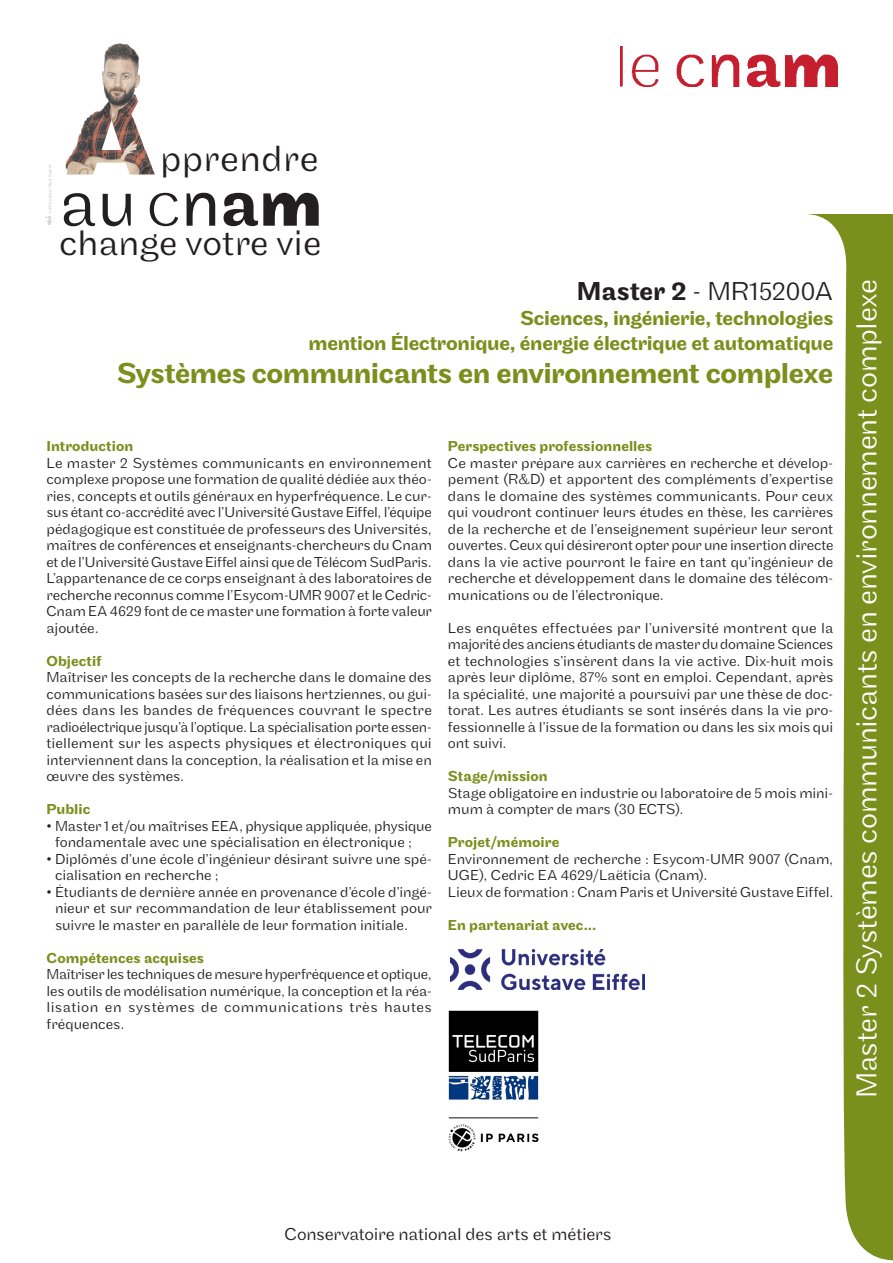
<style>
.page{position:relative;width:893px;height:1263px;background:#fff}
.page>*{position:absolute;margin:0;border:0;box-sizing:border-box;transform-origin:0 0}
.t1{font:300 69.45px "Maple";color:#231f20}
.t2{font:300 37.95px "Maple";letter-spacing:.015em;color:#231f20}
.t3{font:300 36.9px "Maple";color:#231f20}
.t4{font:300 30px "Maple";letter-spacing:-.01em;color:#fff}
.en_tete{font:500 30px "Maple";letter-spacing:-.015em;color:#7a8f1c}
.en_tete-2{font:300 27px "Maple";letter-spacing:-.02em;color:#231f20}
.en_tete-3{font:500 21px "Maple";letter-spacing:-.015em;color:#7a8f1c}
.Texte_courant{font:300 18px "Maple";letter-spacing:-.01em;color:#231f20}
.texte{font:300 15px/16.5px "Maple";letter-spacing:-.005em;color:#231f20;text-align:justify}
.texte-2{font:500 15px "Maple";letter-spacing:.005em;color:#7a8f1c}
.Texte_courant-2{font:500 15px "Maple";letter-spacing:.005em;color:#7a8f1c}
.t5{font:4.35px "Myriad Pro";color:#c7c8ca}
.s1{font-weight:500}
</style>
<div class="page">
<svg style="left:806px;top:214px;width:87px;height:1047px;fill:#7a8f1c"></svg>
<img style="left:621px;top:47px;width:217px;height:40px">
<svg style="left:150px;top:193px;width:28px;height:33px"></svg>
<svg style="left:187px;top:193px;width:28px;height:33px"></svg>
<svg style="left:224px;top:193px;width:95px;height:33px"></svg>
<img style="left:65px;top:43px;width:90px;height:132px">
<svg style="left:45px;top:216px;width:7px;height:9px"></svg>
<img style="left:451px;top:949px;width:194px;height:40px">
<img style="left:448px;top:1011px;width:91px;height:141px">
<p class="t5" style="left:47px;top:215px;width:52px;rotate:-90deg">- Crédit photo : Marc Guéret</p>
<p class="t1" style="left:59px;top:163px;width:79px">au</p>
<p class="t2" style="left:160px;top:137px;width:160px">pprendre</p>
<p class="t3" style="left:59px;top:222px;width:264px">change votre vie</p>
<p class="en_tete-2" style="left:577px;top:275px;width:258px"><span class="s1">Master 2</span> - MR15200A</p>
<p class="en_tete-3" style="left:520px;top:306px;width:315px">Sciences, ingénierie, technologies</p>
<p class="en_tete-3" style="left:308px;top:331px;width:526px">mention Électronique, énergie électrique et automatique</p>
<p class="en_tete" style="left:117px;top:356px;width:718px">Systèmes communicants en environnement complexe</p>
<p class="Texte_courant-2" style="left:47px;top:438px;width:88px">Introduction</p>
<p class="texte" style="left:47px;top:455px;width:387px">Le master 2 Systèmes communicants en environnement complexe propose une formation de qualité dédiée aux théo&shy;ries, concepts et outils généraux en hyperfréquence. Le cur&shy;sus étant co-accrédité avec l’Université Gustave Eiffel, l’équipe pédagogique est constituée de professeurs des Universités, maîtres de conférences et enseignants-chercheurs du Cnam et de l’Université Gustave Eiffel ainsi que de Télécom SudParis.<br>L’appartenance de ce corps enseignant à des laboratoires de recherche reconnus comme l’Esycom-UMR 9007 et le Cedric-Cnam EA 4629 font de ce master une formation à forte valeur ajoutée.</p>
<p class="texte-2" style="left:47px;top:652px;width:57px">Objectif</p>
<p class="texte" style="left:47px;top:669px;width:387px">Maîtriser les concepts de la recherche dans le domaine des communications basées sur des liaisons hertziennes, ou gui&shy;dées dans les bandes de fréquences couvrant le spectre radioélectrique jusqu’à l’optique. La spécialisation porte essen&shy;tiellement sur les aspects physiques et électroniques qui interviennent dans la conception, la réalisation et la mise en œuvre des systèmes.</p>
<p class="texte-2" style="left:47px;top:801px;width:45px">Public</p>
<p class="texte" style="left:55px;top:818px;width:378px;text-indent:-9px">• Master 1 et/ou maîtrises EEA, physique appliquée, physique fondamentale avec une spécialisation en électronique ;</p>
<p class="texte" style="left:55px;top:851px;width:378px;text-indent:-9px">• Diplômés d’une école d’ingénieur désirant suivre une spé&shy;cialisation en recherche ;</p>
<p class="texte" style="left:55px;top:884px;width:378px;text-indent:-9px">• Étudiants de dernière année en provenance d’école d’ingé&shy;nieur et sur recommandation de leur établissement pour suivre le master en parallèle de leur formation initiale.</p>
<p class="texte-2" style="left:47px;top:949px;width:159px">Compétences acquises</p>
<p class="texte" style="left:47px;top:966px;width:387px">Maîtriser les techniques de mesure hyperfréquence et optique, les outils de modélisation numérique, la conception et la réa&shy;lisation en systèmes de communications très hautes fréquences.</p>
<p class="texte-2" style="left:448px;top:438px;width:206px">Perspectives professionnelles</p>
<p class="texte" style="left:448px;top:455px;width:387px">Ce master prépare aux carrières en recherche et dévelop&shy;pement (R&amp;D) et apportent des compléments d’expertise dans le domaine des systèmes communicants. Pour ceux qui voudront continuer leurs études en thèse, les carrières de la recherche et de l’enseignement supérieur leur seront ouvertes. Ceux qui désireront opter pour une insertion directe dans la vie active pourront le faire en tant qu’ingénieur de recherche et développement dans le domaine des télécom&shy;munications ou de l’électronique.</p>
<p class="texte" style="left:448px;top:620px;width:387px">Les enquêtes effectuées par l’université montrent que la majorité des anciens étudiants de master du domaine Sciences et technologies s’insèrent dans la vie active. Dix-huit mois après leur diplôme, 87% sont en emploi. Cependant, après la spécialité, une majorité a poursuivi par une thèse de doc&shy;torat. Les autres étudiants se sont insérés dans la vie pro&shy;fessionnelle à l’issue de la formation ou dans les six mois qui ont suivi.</p>
<p class="texte-2" style="left:448px;top:768px;width:101px">Stage/mission</p>
<p class="texte" style="left:448px;top:785px;width:387px">Stage obligatoire en industrie ou laboratoire de 5 mois mini&shy;mum à compter de mars (30 ECTS).</p>
<p class="texte-2" style="left:448px;top:834px;width:113px">Projet/mémoire</p>
<p class="texte" style="left:448px;top:851px;width:387px">Environnement de recherche : Esycom-UMR 9007 (Cnam,<br>UGE), Cedric EA 4629/Laëticia (Cnam).</p>
<p class="texte" style="left:448px;top:884px;width:387px">Lieux de formation : Cnam Paris et Université Gustave Eiffel.</p>
<p class="texte-2" style="left:448px;top:916px;width:150px">En partenariat avec...</p>
<p class="t4" style="left:849px;top:1098px;width:820px;rotate:-90deg">Master 2 Systèmes communicants en environnement complexe</p>
<p class="Texte_courant" style="left:284px;top:1224px;width:329px">Conservatoire national des arts et métiers</p>
</div>
